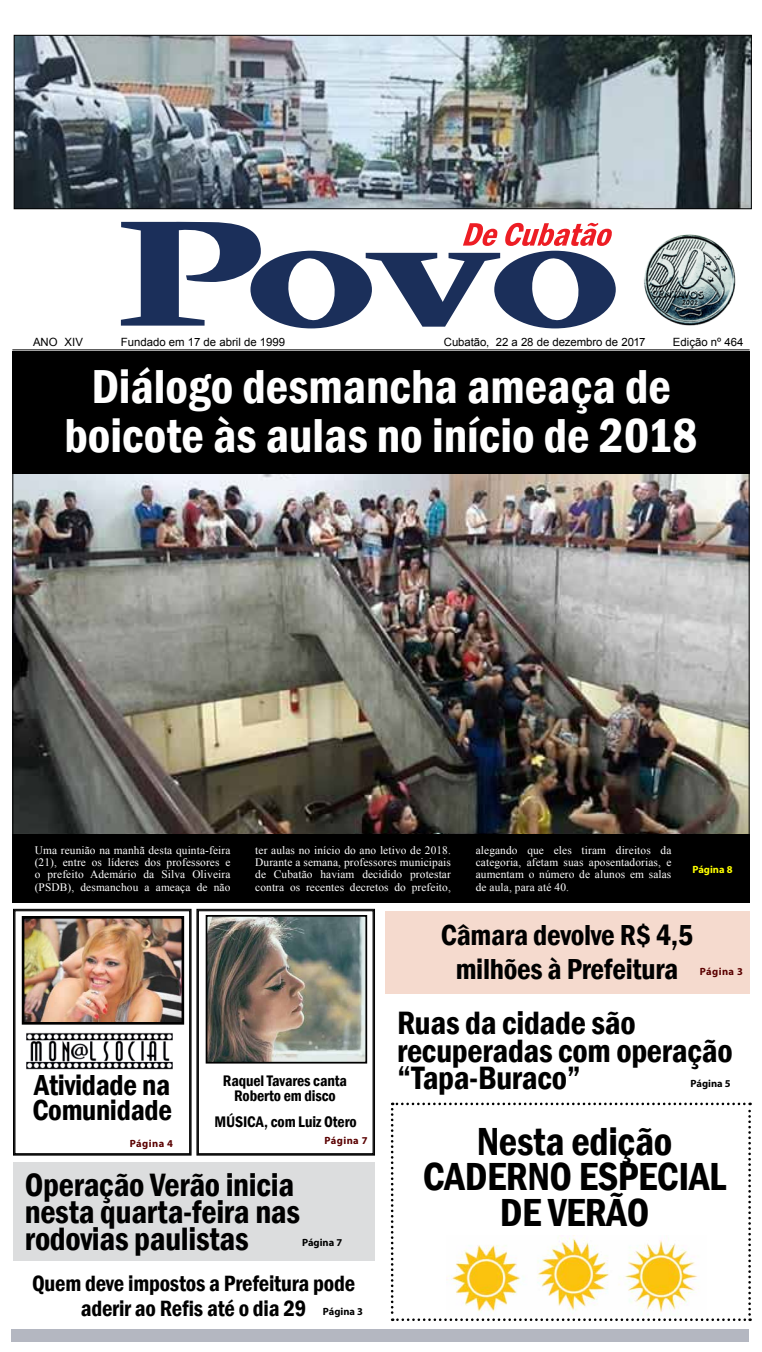
<style>
.page{position:relative;width:762px;height:1352px;background:#fff}
.page>*{position:absolute;margin:0;border:0;box-sizing:border-box;transform-origin:0 0}
.t1{font:600 condensed 49px/49px "Franklin Gothic";color:#fff;text-align:center}
.t2{font:600 condensed 40.25px/35px "Franklin Gothic";letter-spacing:-.01em;color:#000;text-align:center}
.t3{font:600 condensed 33.25px/27.1px "Franklin Gothic";letter-spacing:-.01em;color:#000}
.t4{font:600 condensed 29.75px/25.4px "Franklin Gothic";letter-spacing:-.01em;color:#000}
.t5{font:600 condensed 22.75px/25.4px "Franklin Gothic";letter-spacing:-.01em;color:#000;text-align:center}
.t6{font:600 condensed 15.75px/15.8px "Franklin Gothic";letter-spacing:-.01em;color:#000;text-align:center}
.t7{font:11.38px/12.2px "Times New Roman";letter-spacing:.01em;color:#fff;text-align:justify}
.t8{font:11.38px "Arial";color:#000}
.t9{font:700 10.5px "Myriad Pro";letter-spacing:.04em;color:#5a0000}
.t10{font:700 10.5px "Myriad Pro";color:#000}
.t11{font:700 10.5px "Myriad Pro";color:#ff0}
</style>
<div class="page">
<img style="left:16px;top:37px;width:733px;height:170px">
<div style="left:14px;top:35px;width:737px;height:174px;border:1px solid #000"></div>
<img style="left:14px;top:475px;width:733px;height:360px">
<div style="left:12px;top:835px;width:737px;height:68px;background:#000"></div>
<div style="left:12px;top:351px;width:737px;height:123px;background:#000"></div>
<svg style="left:121px;top:222px;width:494px;height:106px"></svg>
<svg style="left:463px;top:223px;width:34px;height:23px"></svg>
<svg style="left:505px;top:223px;width:107px;height:23px"></svg>
<hr style="left:12px;top:349px;width:737px;height:1px;background:#000">
<img style="left:644px;top:234px;width:92px;height:92px">
<div style="left:12px;top:1329px;width:737px;height:13px;background:#b4b7c1"></div>
<div style="left:13px;top:1162px;width:361px;height:99px;background:#dcddde"></div>
<svg style="left:13px;top:909px;width:178px;height:246px"></svg>
<div style="left:15px;top:911px;width:175px;height:243px;border:1px solid #000"></div>
<img style="left:26px;top:920px;width:154px;height:100px">
<div style="left:22px;top:916px;width:162px;height:108px;border:3px solid #000"></div>
<img style="left:22px;top:1029px;width:156px;height:45px">
<svg style="left:197px;top:909px;width:178px;height:246px"></svg>
<div style="left:198px;top:911px;width:175px;height:243px;border:1px solid #000"></div>
<img style="left:209px;top:918px;width:155px;height:142px">
<div style="left:206px;top:915px;width:161px;height:148px;border:2px solid #000"></div>
<div style="left:384px;top:911px;width:365px;height:82px;background:#f5dace"></div>
<svg style="left:391px;top:1102px;width:359px;height:219px"></svg>
<img style="left:446px;top:1235px;width:260px;height:82px">
<p class="t8" style="left:33px;top:334px;width:51px">ANO XIV</p>
<p class="t8" style="left:121px;top:334px;width:166px">Fundado em 17 de abril de 1999</p>
<p class="t8" style="left:444px;top:334px;width:203px">Cubatão, 22 a 28 de dezembro de 2017</p>
<p class="t8" style="left:672px;top:334px;width:72px">Edição nº 464</p>
<h1 class="t1" style="left:65px;top:361px;width:634px">Diálogo desmancha ameaça de boicote às aulas no início de 2018</h1>
<p class="t7" style="left:35px;top:844px;width:197px">Uma reunião na manhã desta quinta-feira (21), entre os líderes dos professores e o prefeito Ademário da Silva Oliveira (PSDB), desmanchou a ameaça de não</p>
<p class="t7" style="left:255px;top:844px;width:197px">ter aulas no início do ano letivo de 2018.<br>Durante a semana, professores municipais de Cubatão haviam decidido protestar contra os recentes decretos do prefeito,</p>
<p class="t7" style="left:475px;top:844px;width:197px">alegando que eles tiram direitos da categoria, afetam suas aposentadorias, e aumentam o número de alunos em salas de aula, para até 40.</p>
<p class="t11" style="left:692px;top:863px;width:42px">Página 8</p>
<h3 class="t4" style="left:32px;top:1072px;width:141px">Atividade na<br>Comunidade</h3>
<p class="t9" style="left:130px;top:1136px;width:45px">Página 4</p>
<h3 class="t6" style="left:223px;top:1072px;width:126px">Raquel Tavares canta<br>Roberto em disco</h3>
<h3 class="t6" style="left:215px;top:1114px;width:144px">MÚSICA, com Luiz Otero</h3>
<p class="t9" style="left:324px;top:1134px;width:45px">Página 7</p>
<h3 class="t3" style="left:25px;top:1171px;width:277px">Operação Verão inicia nesta quarta-feira nas rodovias paulistas</h3>
<h3 class="t5" style="left:32px;top:1270px;width:324px">Quem deve impostos a Prefeitura pode aderir ao Refis até o dia 29</h3>
<p class="t10" style="left:302px;top:1236px;width:42px">Página 7</p>
<p class="t10" style="left:323px;top:1304px;width:42px">Página 3</p>
<h3 class="t4" style="left:441px;top:918px;width:254px;line-height:33.2px;text-align:center">Câmara devolve R$ 4,5 milhões à Prefeitura</h3>
<p class="t9" style="left:699px;top:965px;width:45px">Página 3</p>
<h3 class="t3" style="left:397px;top:1009px;width:337px">Ruas da cidade são recuperadas com operação “Tapa-Buraco”</h3>
<p class="t10" style="left:690px;top:1076px;width:42px">Página 5</p>
<h2 class="t2" style="left:422px;top:1124px;width:305px">Nesta edição<br>CADERNO ESPECIAL<br>DE VERÃO</h2>
</div>
